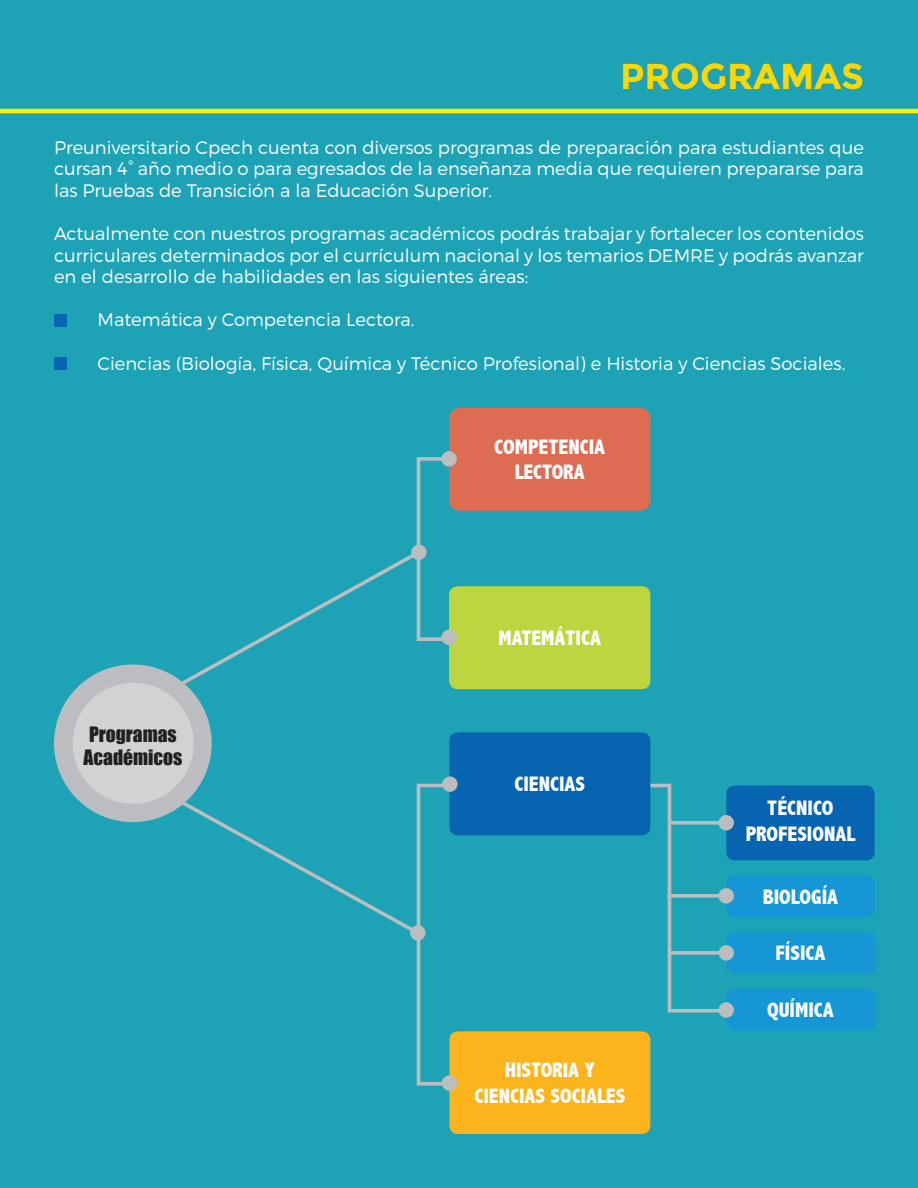
<style>
.page{position:relative;width:918px;height:1188px;background:#1da3b5}
.page>*{position:absolute;margin:0;border:0;box-sizing:border-box;transform-origin:0 0}
.t1{font:700 36px "Montserrat";color:#fad706}
.t2{font:800 condensed 21px/25.2px "Abadi";color:#fff;text-align:center}
.t3{font:19.5px/23.4px "Impact";color:#231f20}
.t4{font:300 18px/21.6px "Montserrat";color:#fff;text-align:justify}
</style>
<div class="page">
<div style="left:54px;top:314px;width:12px;height:12px;background:#0764b1"></div>
<div style="left:54px;top:357px;width:12px;height:13px;background:#0764b1"></div>
<hr style="left:0;top:109px;width:918px;height:4px;background:#fff101">
<svg style="left:626px;top:782px;width:104px;height:232px"></svg>
<svg style="left:67px;top:547px;width:357px;height:384px"></svg>
<div style="left:54px;top:664px;width:158px;height:158px;background:#bcbdc0;border-radius:50%"></div>
<div style="left:73px;top:683px;width:121px;height:121px;background:#d1d2d4;border-radius:50%"></div>
<div style="left:726px;top:786px;width:149px;height:74px;background:#0764b1;border-radius:9px"></div>
<div style="left:726px;top:932px;width:150px;height:42px;background:#1696d5;border-radius:9px"></div>
<div style="left:726px;top:989px;width:150px;height:41px;background:#1696d5;border-radius:9px"></div>
<div style="left:449px;top:732px;width:201px;height:103px;background:#0764b1;border-radius:9px"></div>
<div style="left:449px;top:1031px;width:201px;height:103px;background:#fbb41c;border-radius:9px"></div>
<div style="left:726px;top:876px;width:149px;height:41px;background:#1696d5;border-radius:9px"></div>
<div style="left:442px;top:776px;width:16px;height:16px;background:#bcbdc0;border-radius:50%"></div>
<div style="left:442px;top:1075px;width:15px;height:16px;background:#bcbdc0;border-radius:50%"></div>
<svg style="left:669px;top:821px;width:50px;height:4px"></svg>
<svg style="left:668px;top:894px;width:51px;height:4px"></svg>
<svg style="left:668px;top:951px;width:51px;height:4px"></svg>
<div style="left:719px;top:815px;width:15px;height:15px;background:#bcbdc0;border-radius:50%"></div>
<div style="left:719px;top:888px;width:15px;height:16px;background:#bcbdc0;border-radius:50%"></div>
<div style="left:719px;top:945px;width:15px;height:16px;background:#bcbdc0;border-radius:50%"></div>
<div style="left:719px;top:1002px;width:15px;height:16px;background:#bcbdc0;border-radius:50%"></div>
<div style="left:449px;top:408px;width:201px;height:103px;background:#dd6c53;border-radius:11px"></div>
<div style="left:449px;top:586px;width:201px;height:103px;background:#bdd63f;border-radius:9px"></div>
<svg style="left:441px;top:451px;width:16px;height:16px"></svg>
<div style="left:441px;top:630px;width:16px;height:15px;background:#bcbdc0;border-radius:50%"></div>
<div style="left:417px;top:457px;width:34px;height:184px;border:4px solid #bcbdc0"></div>
<div style="left:417px;top:784px;width:34px;height:302px;border:4px solid #bcbdc0"></div>
<div style="left:411px;top:545px;width:16px;height:15px;background:#bcbdc0;border-radius:50%"></div>
<div style="left:410px;top:925px;width:16px;height:16px;background:#bcbdc0;border-radius:50%"></div>
<h1 class="t1" style="left:620px;top:55px;width:245px">PROGRAMAS</h1>
<p class="t4" style="left:54px;top:136px;width:812px">Preuniversitario Cpech cuenta con diversos programas de preparación para estudiantes que cursan 4° año medio o para egresados de la enseñanza media que requieren prepararse para las Pruebas de Transición a la Educación Superior.</p>
<p class="t4" style="left:54px;top:223px;width:812px">Actualmente con nuestros programas académicos podrás trabajar y fortalecer los contenidos curriculares determinados por el currículum nacional y los temarios DEMRE y podrás avanzar en el desarrollo de habilidades en las siguientes áreas:</p>
<p class="t4" style="left:98px;top:309px;width:318px">Matemática y Competencia Lectora.</p>
<p class="t4" style="left:98px;top:352px;width:749px">Ciencias (Biología, Física, Química y Técnico Profesional) e Historia y Ciencias Sociales.</p>
<p class="t2" style="left:494px;top:434px;width:112px">COMPETENCIA<br>LECTORA</p>
<p class="t3" style="left:84px;top:722px;width:100px">Programas<br>Académicos</p>
<p class="t2" style="left:498px;top:625px;width:104px">MATEMÁTICA</p>
<p class="t2" style="left:515px;top:772px;width:72px">CIENCIAS</p>
<p class="t2" style="left:474px;top:1058px;width:152px">HISTORIA Y<br>CIENCIAS SOCIALES</p>
<p class="t2" style="left:746px;top:796px;width:111px">TÉCNICO<br>PROFESIONAL</p>
<p class="t2" style="left:763px;top:884px;width:77px">BIOLOGÍA</p>
<p class="t2" style="left:776px;top:941px;width:51px">FÍSICA</p>
<p class="t2" style="left:767px;top:997px;width:68px">QUÍMICA</p>
</div>
